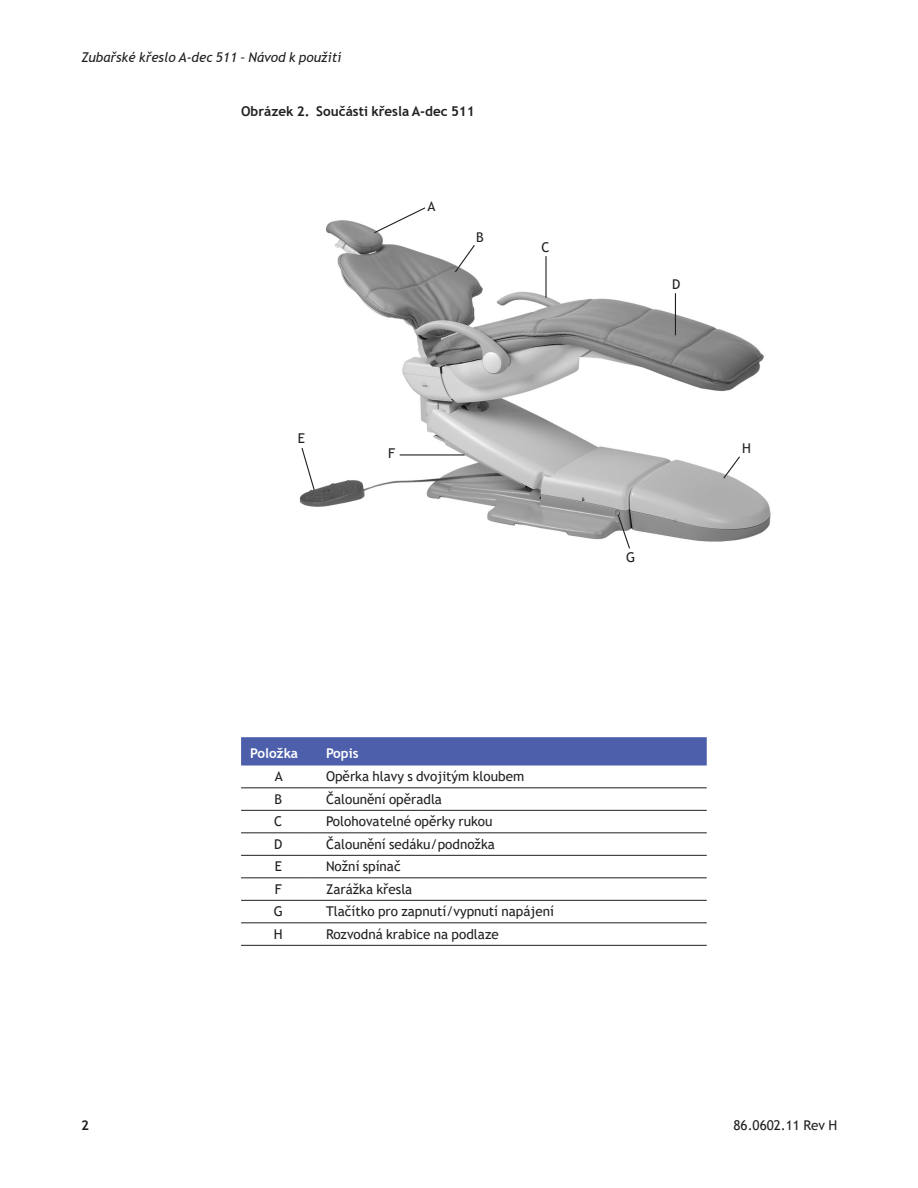
<style>
.page{position:relative;width:918px;height:1188px;background:#fff}
.page>*{position:absolute;margin:0;border:0;box-sizing:border-box;transform-origin:0 0}
.Table_Body{font:13.5px "Trebuchet MS";color:#231f20}
.t1{font:italic 13.5px "Trebuchet MS";color:#231f20}
.t2{font:700 13.5px "Trebuchet MS";color:#231f20}
.Table_Head_White{font:700 13.5px "Trebuchet MS";color:#fff}
.Callout{font:13.5px "Trebuchet MS";color:#231f20}
.Table_Head_White-2{font:13.5px "Trebuchet MS";color:#231f20}
</style>
<div class="page">
<img style="left:299px;top:220px;width:472px;height:322px">
<svg style="left:301px;top:447px;width:15px;height:44px"></svg>
<svg style="left:373px;top:207px;width:54px;height:27px"></svg>
<hr style="left:545px;top:256px;width:2px;height:42px;background:#231f20">
<hr style="left:675px;top:293px;width:1px;height:42px;background:#231f20">
<hr style="left:400px;top:454px;width:65px;height:2px;background:#231f20">
<svg style="left:454px;top:244px;width:22px;height:29px"></svg>
<svg style="left:241px;top:737px;width:466px;height:29px;background:#5162ad"></svg>
<svg style="left:241px;top:787px;width:466px;height:158px"></svg>
<hr style="left:241px;top:788px;width:70px;height:1px;background:#231f20">
<hr style="left:311px;top:788px;width:396px;height:1px;background:#231f20">
<hr style="left:241px;top:810px;width:70px;height:1px;background:#231f20">
<hr style="left:311px;top:810px;width:396px;height:1px;background:#231f20">
<hr style="left:241px;top:833px;width:70px;height:1px;background:#231f20">
<hr style="left:311px;top:833px;width:396px;height:1px;background:#231f20">
<hr style="left:241px;top:855px;width:70px;height:1px;background:#231f20">
<hr style="left:311px;top:855px;width:396px;height:1px;background:#231f20">
<hr style="left:241px;top:878px;width:70px;height:1px;background:#231f20">
<hr style="left:311px;top:878px;width:396px;height:1px;background:#231f20">
<hr style="left:241px;top:900px;width:70px;height:1px;background:#231f20">
<hr style="left:311px;top:900px;width:396px;height:1px;background:#231f20">
<hr style="left:241px;top:945px;width:70px;height:1px;background:#231f20">
<hr style="left:311px;top:945px;width:396px;height:1px;background:#231f20">
<hr style="left:241px;top:923px;width:70px;height:1px;background:#231f20">
<hr style="left:311px;top:923px;width:396px;height:1px;background:#231f20">
<svg style="left:617px;top:513px;width:14px;height:36px"></svg>
<svg style="left:722px;top:455px;width:19px;height:25px"></svg>
<p class="t1" style="left:81px;top:49px;width:262px">Zubařské křeslo A-dec 511 – Návod k použití</p>
<p class="t2" style="left:241px;top:103px;width:235px">Obrázek 2. Součásti křesla A-dec 511</p>
<p class="Callout" style="left:298px;top:430px;width:9px">E</p>
<p class="Callout" style="left:427px;top:198px;width:9px">A</p>
<p class="Callout" style="left:476px;top:229px;width:9px">B</p>
<p class="Callout" style="left:541px;top:238px;width:10px">C</p>
<p class="Callout" style="left:388px;top:444px;width:9px">F</p>
<p class="Callout" style="left:672px;top:276px;width:10px">D</p>
<p class="Callout" style="left:626px;top:549px;width:11px">G</p>
<p class="Callout" style="left:742px;top:440px;width:10px">H</p>
<p class="Table_Head_White" style="left:250px;top:745px;width:49px">Položka</p>
<p class="Table_Head_White" style="left:326px;top:745px;width:34px">Popis</p>
<p class="Table_Head_White-2" style="left:275px;top:768px;width:9px">A</p>
<p class="Table_Body" style="left:326px;top:768px;width:200px">Opěrka hlavy s dvojitým kloubem</p>
<p class="Table_Body" style="left:274px;top:790px;width:9px">B</p>
<p class="Table_Body" style="left:326px;top:790px;width:118px">Čalounění opěradla</p>
<p class="Table_Body" style="left:274px;top:813px;width:10px">C</p>
<p class="Table_Body" style="left:326px;top:813px;width:168px">Polohovatelné opěrky rukou</p>
<p class="Table_Body" style="left:274px;top:835px;width:10px">D</p>
<p class="Table_Body" style="left:326px;top:835px;width:170px">Čalounění sedáku/podnožka</p>
<p class="Table_Body" style="left:275px;top:858px;width:9px">E</p>
<p class="Table_Body" style="left:326px;top:858px;width:76px">Nožní spínač</p>
<p class="Table_Body" style="left:275px;top:880px;width:9px">F</p>
<p class="Table_Body" style="left:326px;top:880px;width:88px">Zarážka křesla</p>
<p class="Table_Body" style="left:274px;top:903px;width:11px">G</p>
<p class="Table_Body" style="left:326px;top:903px;width:230px">Tlačítko pro zapnutí/vypnutí napájení</p>
<p class="Table_Body" style="left:274px;top:925px;width:10px">H</p>
<p class="Table_Body" style="left:326px;top:925px;width:174px">Rozvodná krabice na podlaze</p>
<p class="t2" style="left:81px;top:1117px;width:9px">2</p>
<p class="Table_Body" style="left:734px;top:1117px;width:105px">86.0602.11 Rev H</p>
</div>
